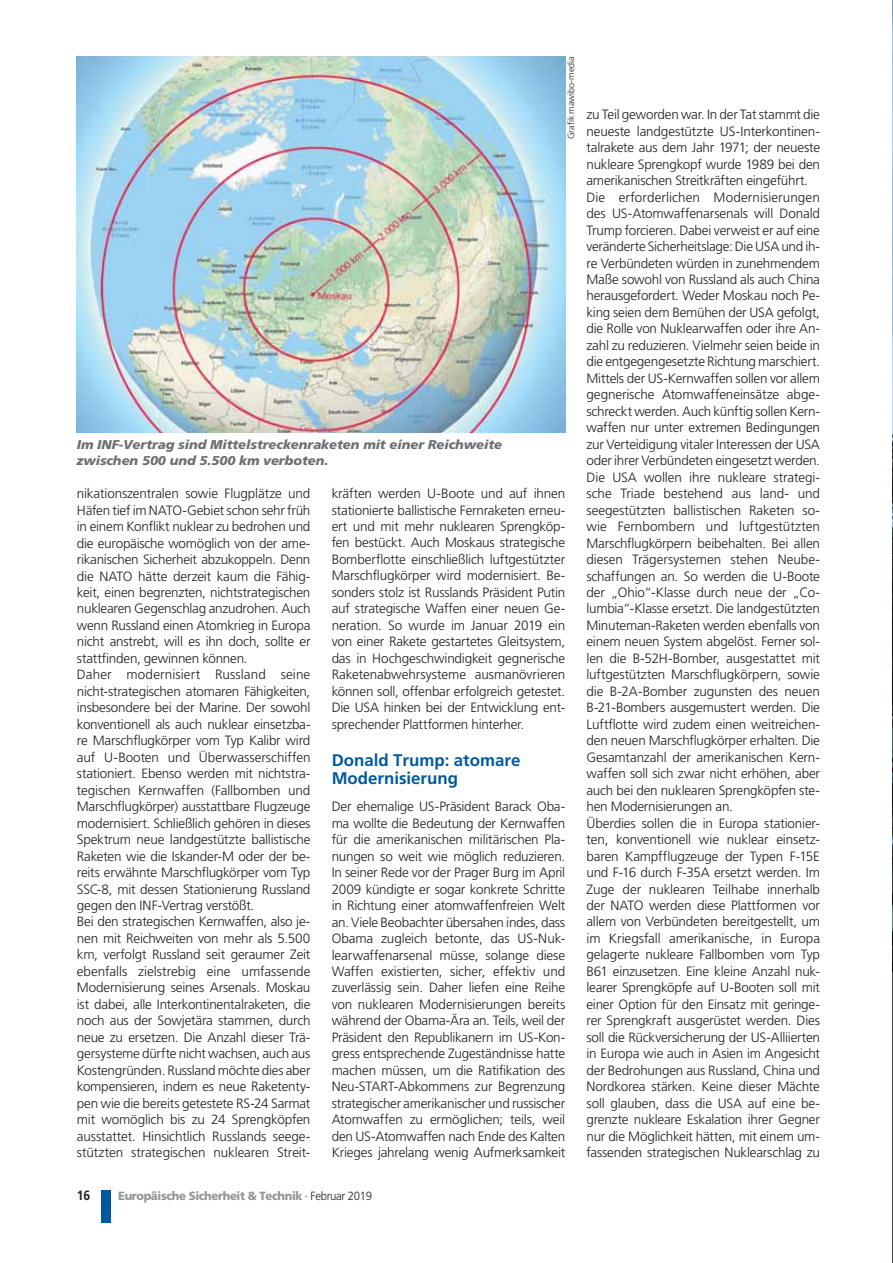
<style>
.page{position:relative;width:893px;height:1263px;background:#fff}
.page>*{position:absolute;margin:0;border:0;box-sizing:border-box;transform-origin:0 0}
.t1{font:700 16.8px/18px "Frutiger LT Pro";color:#00599d}
.t2{font:300 13.5px/16.5px "Frutiger LT Pro";letter-spacing:-.015em;color:#231f20}
.t3{font:700 13.5px "Frutiger";color:#231f20;scale:.9 1}
.t4{font:italic 900 12.75px/16.5px "Frutiger LT Pro";letter-spacing:-.005em;color:#6d6e70}
.t5{font:900 11.85px "Frutiger";letter-spacing:-.03em;color:#939598;scale:.96 1}
.t6{font:300 9px "Frutiger LT Pro";color:#231f20}
.s1{font-family:"Frutiger LT Pro";font-weight:300;color:#231f20}
</style>
<div class="page">
<div style="left:101px;top:1190px;width:9px;height:33px;background:#00599d"></div>
<img style="left:77px;top:56px;width:488px;height:376px">
<img style="left:892px;top:0;width:1px;height:971px">
<svg style="left:892px;top:971px;width:1px;height:291px"></svg>
<svg style="left:78px;top:57px;width:11px;height:11px"></svg>
<p class="t6" style="left:568px;top:139px;width:85px;rotate:-90deg">Grafik mawibo-media</p>
<p class="t4" style="left:77px;top:437px;width:427px">Im INF-Vertrag sind Mittelstreckenraketen mit einer Reichweite zwischen 500 und 5.500 km verboten.</p>
<p class="t2" style="left:77px;top:486px;width:235px">nikationszentralen sowie Flugplätze und Häfen tief im NATO-Gebiet schon sehr früh in einem Konflikt nuklear zu bedrohen und die europäische womöglich von der ame&shy;rikanischen Sicherheit abzukoppeln. Denn die NATO hätte derzeit kaum die Fähig&shy;keit, einen begrenzten, nichtstrategischen nuklearen Gegenschlag anzudrohen. Auch wenn Russland einen Atomkrieg in Europa nicht anstrebt, will es ihn doch, sollte er stattfinden, gewinnen können.<br>Daher modernisiert Russland seine nicht-strategischen atomaren Fähigkeiten, insbesondere bei der Marine. Der sowohl konventionell als auch nuklear einsetzba&shy;re Marschflugkörper vom Typ Kalibr wird auf U-Booten und Überwasserschiffen stationiert. Ebenso werden mit nichtstra&shy;tegischen Kernwaffen (Fallbomben und Marschflugkörper) ausstattbare Flugzeuge modernisiert. Schließlich gehören in dieses Spektrum neue landgestützte ballistische Raketen wie die Iskander-M oder der be&shy;reits erwähnte Marschflugkörper vom Typ SSC-8, mit dessen Stationierung Russland gegen den INF-Vertrag verstößt.<br>Bei den strategischen Kernwaffen, also je&shy;nen mit Reichweiten von mehr als 5.500 km, verfolgt Russland seit geraumer Zeit ebenfalls zielstrebig eine umfassende Modernisierung seines Arsenals. Moskau ist dabei, alle Interkontinentalraketen, die noch aus der Sowjetära stammen, durch neue zu ersetzen. Die Anzahl dieser Trä&shy;gersysteme dürfte nicht wachsen, auch aus Kostengründen. Russland möchte dies aber kompensieren, indem es neue Raketenty&shy;pen wie die bereits getestete RS-24 Sarmat mit womöglich bis zu 24 Sprengköpfen ausstattet. Hinsichtlich Russlands seege&shy;stützten strategischen nuklearen Streit-</p>
<p class="t2" style="left:332px;top:486px;width:235px;text-align:justify">kräften werden U-Boote und auf ihnen stationierte ballistische Fernraketen erneu&shy;ert und mit mehr nuklearen Sprengköp&shy;fen bestückt. Auch Moskaus strategische Bomberflotte einschließlich luftgestützter Marschflugkörper wird modernisiert. Be&shy;sonders stolz ist Russlands Präsident Putin auf strategische Waffen einer neuen Ge&shy;neration. So wurde im Januar 2019 ein von einer Rakete gestartetes Gleitsystem, das in Hochgeschwindigkeit gegnerische Raketenabwehrsysteme ausmanövrieren können soll, offenbar erfolgreich getestet.<br>Die USA hinken bei der Entwicklung ent&shy;sprechender Plattformen hinterher.</p>
<p class="t1" style="left:332px;top:753px;width:190px">Donald Trump: atomare<br>Modernisierung</p>
<p class="t2" style="left:332px;top:799px;width:235px;text-align:justify">Der ehemalige US-Präsident Barack Oba&shy;ma wollte die Bedeutung der Kernwaffen für die amerikanischen militärischen Pla&shy;nungen so weit wie möglich reduzieren.<br>In seiner Rede vor der Prager Burg im April 2009 kündigte er sogar konkrete Schritte in Richtung einer atomwaffenfreien Welt an. Viele Beobachter übersahen indes, dass Obama zugleich betonte, das US-Nuk&shy;learwaffenarsenal müsse, solange diese Waffen existierten, sicher, effektiv und zuverlässig sein. Daher liefen eine Reihe von nuklearen Modernisierungen bereits während der Obama-Ära an. Teils, weil der Präsident den Republikanern im US-Kon&shy;gress entsprechende Zugeständnisse hatte machen müssen, um die Ratifikation des Neu-START-Abkommens zur Begrenzung strategischer amerikanischer und russischer Atomwaffen zu ermöglichen; teils, weil den US-Atomwaffen nach Ende des Kalten Krieges jahrelang wenig Aufmerksamkeit</p>
<p class="t3" style="left:77px;top:1190px;width:16px">16</p>
<p class="t5" style="left:118px;top:1191px;width:266px">Europäische Sicherheit &amp; Technik <span class="s1">· Februar 2019</span></p>
<p class="t2" style="left:586px;top:107px;width:235px">zu Teil geworden war. In der Tat stammt die neueste landgestützte US-Interkontinen&shy;talrakete aus dem Jahr 1971; der neueste nukleare Sprengkopf wurde 1989 bei den amerikanischen Streitkräften eingeführt.<br>Die erforderlichen Modernisierungen des US-Atomwaffenarsenals will Donald Trump forcieren. Dabei verweist er auf eine veränderte Sicherheitslage: Die USA und ih&shy;re Verbündeten würden in zunehmendem Maße sowohl von Russland als auch China herausgefordert. Weder Moskau noch Pe&shy;king seien dem Bemühen der USA gefolgt, die Rolle von Nuklearwaffen oder ihre An&shy;zahl zu reduzieren. Vielmehr seien beide in die entgegengesetzte Richtung marschiert.<br>Mittels der US-Kernwaffen sollen vor allem gegnerische Atomwaffeneinsätze abge&shy;schreckt werden. Auch künftig sollen Kern&shy;waffen nur unter extremen Bedingungen zur Verteidigung vitaler Interessen der USA oder ihrer Verbündeten eingesetzt werden.<br>Die USA wollen ihre nukleare strategi&shy;sche Triade bestehend aus land- und seegestützten ballistischen Raketen so&shy;wie Fernbombern und luftgestützten Marschflugkörpern beibehalten. Bei allen diesen Trägersystemen stehen Neube&shy;schaffungen an. So werden die U-Boote der „Ohio“-Klasse durch neue der „Co&shy;lumbia“-Klasse ersetzt. Die landgestützten Minuteman-Raketen werden ebenfalls von einem neuen System abgelöst. Ferner sol&shy;len die B-52H-Bomber, ausgestattet mit luftgestützten Marschflugkörpern, sowie die B-2A-Bomber zugunsten des neuen B-21-Bombers ausgemustert werden. Die Luftflotte wird zudem einen weitreichen&shy;den neuen Marschflugkörper erhalten. Die Gesamtanzahl der amerikanischen Kern&shy;waffen soll sich zwar nicht erhöhen, aber auch bei den nuklearen Sprengköpfen ste&shy;hen Modernisierungen an.<br>Überdies sollen die in Europa stationier&shy;ten, konventionell wie nuklear einsetz&shy;baren Kampfflugzeuge der Typen F-15E und F-16 durch F-35A ersetzt werden. Im Zuge der nuklearen Teilhabe innerhalb der NATO werden diese Plattformen vor allem von Verbündeten bereitgestellt, um im Kriegsfall amerikanische, in Europa gelagerte nukleare Fallbomben vom Typ B61 einzusetzen. Eine kleine Anzahl nuk&shy;learer Sprengköpfe auf U-Booten soll mit einer Option für den Einsatz mit geringe&shy;rer Sprengkraft ausgerüstet werden. Dies soll die Rückversicherung der US-Alliierten in Europa wie auch in Asien im Angesicht der Bedrohungen aus Russland, China und Nordkorea stärken. Keine dieser Mächte soll glauben, dass die USA auf eine be&shy;grenzte nukleare Eskalation ihrer Gegner nur die Möglichkeit hätten, mit einem um&shy;fassenden strategischen Nuklearschlag zu</p>
</div>
